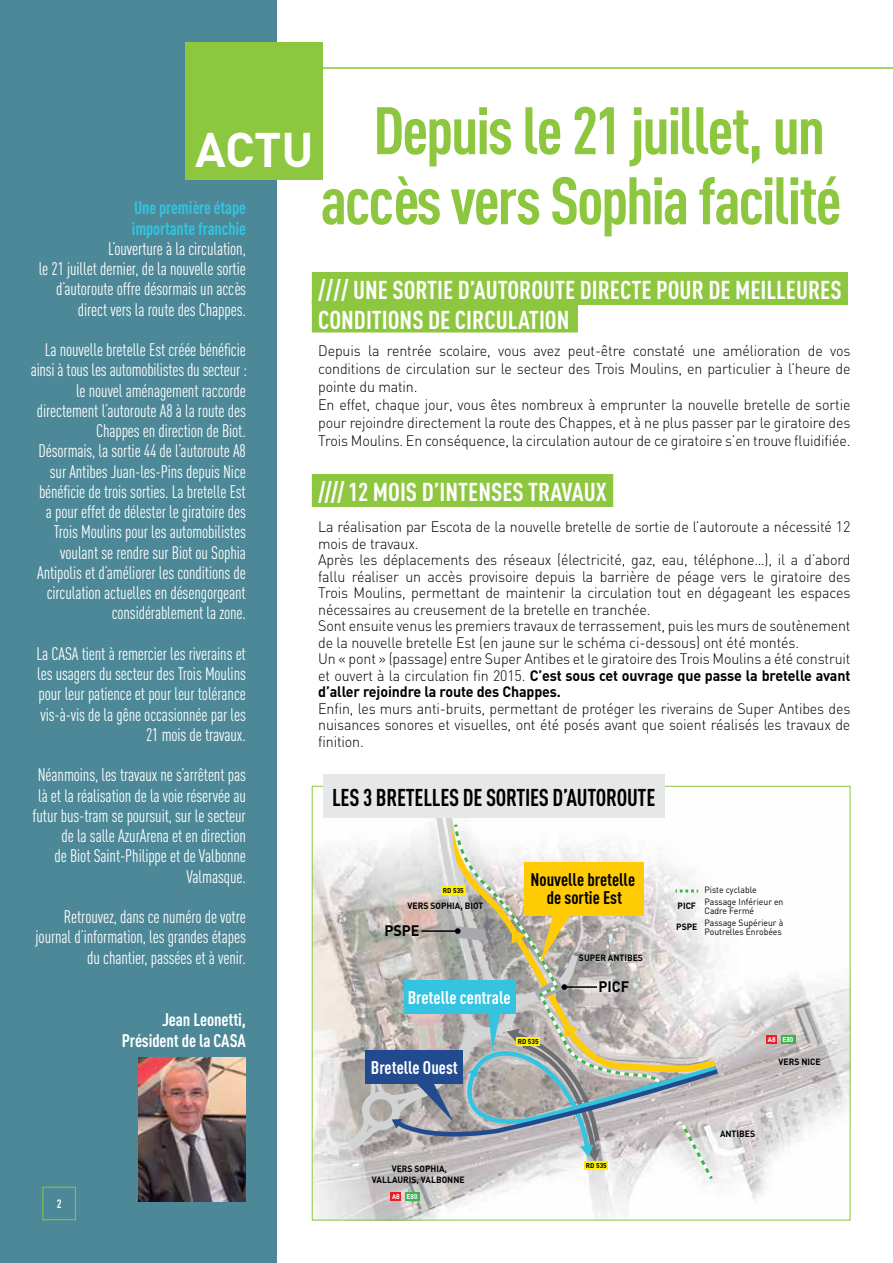
<style>
.page{position:relative;width:893px;height:1263px;background:#fff}
.page>*{position:absolute;margin:0;border:0;box-sizing:border-box;transform-origin:0 0}
.t1{font:700 66px/70.1px "DIN Cond";letter-spacing:-.03em;color:#8dc63f;text-align:center}
.t2{font:700 48px "DIN";color:#fff}
.t3{font:700 25.5px/30.6px "DIN Cond";color:#fff}
.t4{font:700 24px "DIN Cond";letter-spacing:-.01em;color:#000;scale:.95 1}
.t5{font:700 18.15px "DIN Cond";color:#fff}
.t6{font:700 18.15px/18.1px "DIN Cond";color:#000;text-align:center}
.t7{font:18px/20.2px "DIN Cond";letter-spacing:-.005em;color:#fff;text-align:right}
.t8{font:700 18px/20.2px "DIN Cond";letter-spacing:-.005em;color:#34c3e0}
.t9{font:700 18px/21.6px "DIN Cond";letter-spacing:-.005em;color:#fff}
.t10{font:700 15.15px "DIN";color:#000;scale:.95 1}
.t11{font:300 15px/16.5px "DIN";letter-spacing:-.01em;color:#000;scale:.95 1}
.t12{font:700 12px "DIN Cond";color:#fff}
.t13{font:700 9px/10.8px "DIN";color:#000;text-align:center;scale:.95 1}
.t14{font:9px/11.6px "DIN";color:#000;scale:.95 1}
.t15{font:700 6.9px "DIN";color:#000;scale:.95 1}
.t16{font:700 6.9px "DIN";color:#fff;scale:.95 1}
.s1{font-weight:700}
</style>
<div class="page">
<hr style="left:276px;top:67px;width:617px;height:2px;background:#8dc63f">
<div style="left:0;top:0;width:276px;height:1263px;background:#4c8897"></div>
<div style="left:185px;top:43px;width:138px;height:137px;background:#8dc63f"></div>
<div style="left:43px;top:1187px;width:33px;height:33px;border:1px solid #8dc63f"></div>
<div style="left:312px;top:272px;width:536px;height:33px;background:#8dc63f"></div>
<div style="left:312px;top:299px;width:266px;height:33px;background:#8dc63f"></div>
<div style="left:312px;top:474px;width:301px;height:33px;background:#8dc63f"></div>
<img style="left:138px;top:1058px;width:108px;height:143px">
<img style="left:314px;top:788px;width:534px;height:430px">
<svg style="left:314px;top:788px;width:4px;height:252px"></svg>
<div style="left:766px;top:1035px;width:11px;height:9px;background:#ed1d24"></div>
<div style="left:781px;top:1035px;width:14px;height:9px;background:#39b54a"></div>
<div style="left:391px;top:1192px;width:10px;height:8px;background:#ed1d24"></div>
<div style="left:405px;top:1192px;width:14px;height:8px;background:#39b54a"></div>
<svg style="left:336px;top:800px;width:387px;height:379px"></svg>
<div style="left:323px;top:775px;width:341px;height:43px;background:#e6e7e8"></div>
<h2 class="t2" style="left:195px;top:118px;width:120px">ACTU</h2>
<p class="t8" style="left:132px;top:197px;width:116px">Une première étape importante franchie</p>
<p class="t7" style="left:39px;top:238px;width:209px">L’ouverture à la circulation,<br>le 21 juillet dernier, de la nouvelle sortie d’autoroute offre désormais un accès direct vers la route des Chappes.</p>
<p class="t7" style="left:45px;top:339px;width:203px">La nouvelle bretelle Est créée bénéficie</p>
<p class="t7" style="left:37px;top:380px;width:211px">le nouvel aménagement raccorde directement l’autoroute A8 à la route des Chappes en direction de Biot.<br>Désormais, la sortie 44 de l’autoroute A8 sur Antibes Juan-les-Pins depuis Nice bénéficie de trois sorties. La bretelle Est a pour effet de délester le giratoire des Trois Moulins pour les automobilistes voulant se rendre sur Biot ou Sophia Antipolis et d’améliorer les conditions de circulation actuelles en désengorgeant considérablement la zone.</p>
<p class="t7" style="left:36px;top:643px;width:211px">La CASA tient à remercier les riverains et les usagers du secteur des Trois Moulins pour leur patience et pour leur tolérance vis-à-vis de la gêne occasionnée par les 21 mois de travaux.</p>
<p class="t7" style="left:32px;top:765px;width:215px">Néanmoins, les travaux ne s’arrêtent pas là et la réalisation de la voie réservée au futur bus-tram se poursuit, sur le secteur de la salle AzurArena et en direction<br>de Biot Saint-Philippe et de Valbonne Valmasque.</p>
<p class="t7" style="left:36px;top:906px;width:212px">Retrouvez, dans ce numéro de votre journal d’information, les grandes étapes du chantier, passées et à venir.</p>
<p class="t7" style="left:31px;top:360px;width:218px">ainsi à tous les automobilistes du secteur :</p>
<p class="t9" style="left:122px;top:1008px;width:126px;text-indent:40px">Jean Leonetti,<br>Président de la CASA</p>
<h1 class="t1" style="left:321px;top:94px;width:522px">Depuis le 21 juillet, un accès vers Sophia facilité</h1>
<h3 class="t3" style="left:318px;top:273px;width:525px">//// Une sortie d’autoroute directe pour de meilleures conditions de circulation</h3>
<p class="t11" style="left:318px;top:341px;width:562px;line-height:18px">Depuis la rentrée scolaire, vous avez peut-être constaté une amélioration de vos conditions de circulation sur le secteur des Trois Moulins, en particulier à l’heure de pointe du matin.<br>En effet, chaque jour, vous êtes nombreux à emprunter la nouvelle bretelle de sortie pour rejoindre directement la route des Chappes, et à ne plus passer par le giratoire des Trois Moulins. En conséquence, la circulation autour de ce giratoire s’en trouve fluidifiée.</p>
<h3 class="t3" style="left:318px;top:475px;width:290px">//// 12 mois d’intenses travaux</h3>
<p class="t11" style="left:318px;top:518px;width:562px">La réalisation par Escota de la nouvelle bretelle de sortie de l’autoroute a nécessité 12 mois de travaux.<br>Après les déplacements des réseaux (électricité, gaz, eau, téléphone…), il a d’abord fallu réaliser un accès provisoire depuis la barrière de péage vers le giratoire des Trois Moulins, permettant de maintenir la circulation tout en dégageant les espaces nécessaires au creusement de la bretelle en tranchée.<br>Sont ensuite venus les premiers travaux de terrassement, puis les murs de soutènement de la nouvelle bretelle Est (en jaune sur le schéma ci-dessous) ont été montés.<br>Un « pont » (passage) entre Super Antibes et le giratoire des Trois Moulins a été construit et ouvert à la circulation fin 2015. <span class="s1">C’est sous cet ouvrage que passe la bretelle avant d’aller rejoindre la route des Chappes.</span></p>
<p class="t11" style="left:318px;top:700px;width:562px;text-align:justify">Enfin, les murs anti-bruits, permettant de protéger les riverains de Super Antibes des nuisances sonores et visuelles, ont été posés avant que soient réalisés les travaux de finition.</p>
<h3 class="t4" style="left:332px;top:783px;width:342px">Les 3 bretelles de sorties d’autoroute</h3>
<p class="t15" style="left:443px;top:886px;width:24px">RD 535</p>
<p class="t13" style="left:408px;top:900px;width:81px">VERS SOPHIA, BIOT</p>
<p class="t10" style="left:384px;top:921px;width:38px">PSPE</p>
<p class="t5" style="left:408px;top:986px;width:104px">Bretelle centrale</p>
<p class="t6" style="left:531px;top:869px;width:106px">Nouvelle bretelle de sortie Est</p>
<p class="t13" style="left:579px;top:952px;width:69px">SUPER ANTIBES</p>
<p class="t10" style="left:598px;top:976px;width:34px">PICF</p>
<p class="t5" style="left:371px;top:1057px;width:89px">Bretelle Ouest</p>
<p class="t15" style="left:518px;top:1037px;width:24px">RD 535</p>
<p class="t13" style="left:678px;top:900px;width:21px">PICF</p>
<p class="t13" style="left:676px;top:921px;width:24px">PSPE</p>
<p class="t14" style="left:704px;top:884px;width:85px">Piste cyclable<br>Passage Inférieur en</p>
<p class="t14" style="left:704px;top:904px;width:84px;line-height:12px">Cadre Fermé<br>Passage Supérieur à</p>
<p class="t14" style="left:704px;top:925px;width:83px">Poutrelles Enrobées</p>
<p class="t16" style="left:768px;top:1035px;width:29px">A8 E80</p>
<p class="t13" style="left:779px;top:1056px;width:46px">VERS NICE</p>
<p class="t12" style="left:57px;top:1196px;width:6px">2</p>
<p class="t13" style="left:372px;top:1162px;width:99px">VERS SOPHIA,<br>VALLAURIS, VALBONNE</p>
<p class="t16" style="left:392px;top:1192px;width:29px">A8 E80</p>
<p class="t15" style="left:586px;top:1161px;width:24px">RD 535</p>
<p class="t13" style="left:720px;top:1128px;width:38px">ANTIBES</p>
</div>
